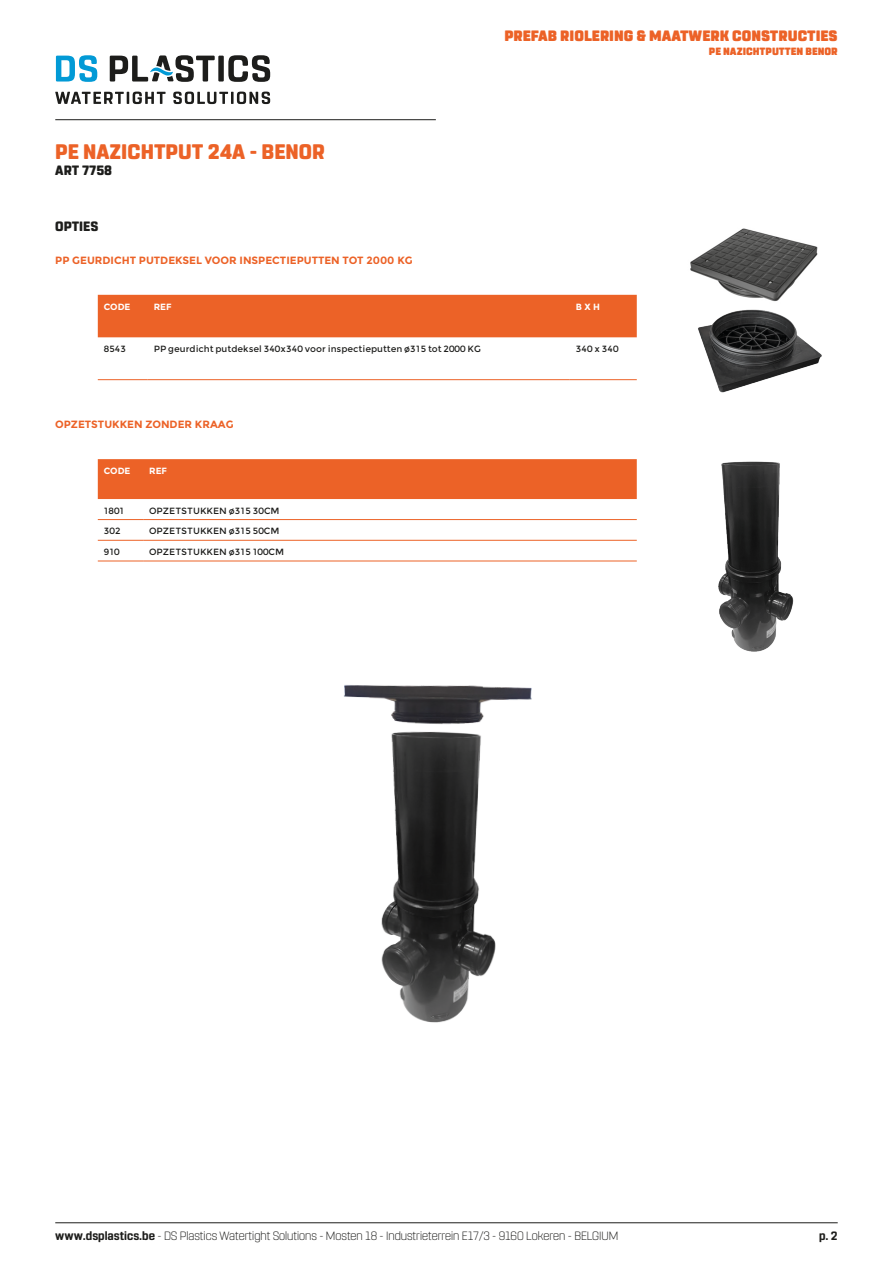
<style>
.page{position:relative;width:893px;height:1263px;background:#fff}
.page>*{position:absolute;margin:0;border:0;box-sizing:border-box;transform-origin:0 0}
.grote_titel{font:800 21px "Rohn Rounded";color:#ec6227}
.t1{font:900 15px "Rohn Rounded";color:#ec6227}
.titel_opsomming{font:800 13.5px "Rohn Rounded";color:#1d1d1b}
.t2{font:300 12px "Rohn Rounded";color:#1d1d1b}
.t3{font:700 12px "Rohn Rounded";color:#1d1d1b}
.titel_opsomming-2{font:700 10.5px "Montserrat";color:#ec6227}
.t4{font:900 10.5px "Rohn Rounded";color:#ec6227}
.inhoud_tabel{font:9px "Montserrat";color:#1d1d1b}
.HEADER_TABEL{font:700 9px "Montserrat";color:#fff}
.s1{font-weight:700}
</style>
<div class="page">
<hr style="left:55px;top:119px;width:381px;height:1px;background:#1d1d1b">
<svg style="left:56px;top:55px;width:41px;height:27px"></svg>
<svg style="left:55px;top:92px;width:215px;height:12px"></svg>
<svg style="left:110px;top:55px;width:160px;height:27px"></svg>
<hr style="left:55px;top:1222px;width:783px;height:1px;background:#1d1d1b">
<div style="left:98px;top:295px;width:539px;height:42px;background:#ec6227"></div>
<hr style="left:98px;top:379px;width:50px;height:1px;background:#ec6227">
<hr style="left:148px;top:379px;width:422px;height:1px;background:#ec6227">
<hr style="left:570px;top:379px;width:67px;height:1px;background:#ec6227">
<div style="left:98px;top:459px;width:539px;height:40px;background:#ec6227"></div>
<hr style="left:98px;top:519px;width:45px;height:1px;background:#ec6227">
<hr style="left:143px;top:519px;width:494px;height:1px;background:#ec6227">
<hr style="left:98px;top:540px;width:45px;height:1px;background:#ec6227">
<hr style="left:143px;top:540px;width:494px;height:1px;background:#ec6227">
<hr style="left:98px;top:561px;width:45px;height:1px;background:#ec6227">
<hr style="left:143px;top:561px;width:494px;height:1px;background:#ec6227">
<img style="left:344px;top:685px;width:188px;height:338px">
<img style="left:718px;top:461px;width:76px;height:191px">
<img style="left:690px;top:228px;width:128px;height:65px">
<img style="left:698px;top:293px;width:124px;height:100px">
<p class="grote_titel" style="left:55px;top:139px;width:271px">PE NAZICHTPUT 24A - BENOR</p>
<p class="titel_opsomming" style="left:55px;top:162px;width:58px">ART 7758</p>
<h2 class="t1" style="left:504px;top:27px;width:335px">PREFAB RIOLERING &amp; MAATWERK CONSTRUCTIES</h2>
<p class="t4" style="left:709px;top:45px;width:130px">PE NAZICHTPUTTEN BENOR</p>
<p class="titel_opsomming" style="left:55px;top:218px;width:45px">OPTIES</p>
<p class="titel_opsomming-2" style="left:55px;top:254px;width:359px">PP GEURDICHT PUTDEKSEL VOOR INSPECTIEPUTTEN TOT 2000 KG</p>
<p class="HEADER_TABEL" style="left:104px;top:301px;width:28px">CODE</p>
<p class="HEADER_TABEL" style="left:154px;top:301px;width:19px">REF</p>
<p class="HEADER_TABEL" style="left:576px;top:301px;width:26px">B X H</p>
<p class="inhoud_tabel" style="left:104px;top:343px;width:24px">8543</p>
<p class="inhoud_tabel" style="left:154px;top:343px;width:329px">PP geurdicht putdeksel 340x340 voor inspectieputten ø315 tot 2000 KG</p>
<p class="inhoud_tabel" style="left:576px;top:343px;width:44px">340 x 340</p>
<p class="titel_opsomming-2" style="left:55px;top:418px;width:180px">OPZETSTUKKEN ZONDER KRAAG</p>
<p class="HEADER_TABEL" style="left:104px;top:465px;width:28px">CODE</p>
<p class="HEADER_TABEL" style="left:149px;top:465px;width:19px">REF</p>
<p class="inhoud_tabel" style="left:104px;top:505px;width:22px">1801</p>
<p class="inhoud_tabel" style="left:149px;top:505px;width:132px">OPZETSTUKKEN ø315 30CM</p>
<p class="inhoud_tabel" style="left:104px;top:526px;width:18px">302</p>
<p class="inhoud_tabel" style="left:149px;top:526px;width:132px">OPZETSTUKKEN ø315 50CM</p>
<p class="inhoud_tabel" style="left:104px;top:546px;width:17px">910</p>
<p class="inhoud_tabel" style="left:149px;top:546px;width:137px">OPZETSTUKKEN ø315 100CM</p>
<h3 class="t2" style="left:55px;top:1229px;width:565px"><span class="s1">www.dsplastics.be</span> - DS Plastics Watertight Solutions - Mosten 18 - Industrieterrein E17/3 - 9160 Lokeren - BELGIUM</h3>
<h3 class="t3" style="left:819px;top:1229px;width:20px">p. 2</h3>
</div>
